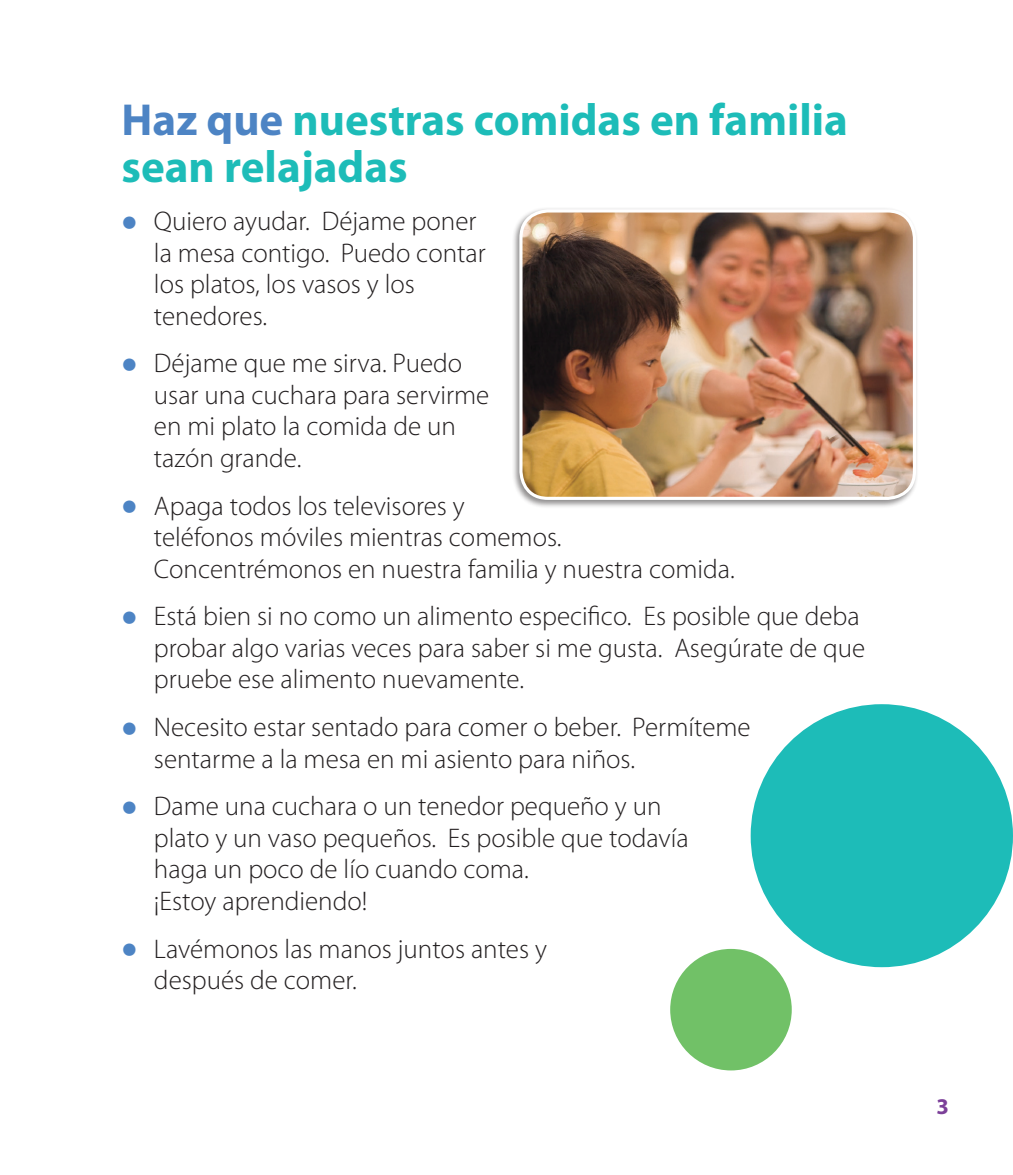
<style>
.page{position:relative;width:1013px;height:1175px;background:#fff}
.page>*{position:absolute;margin:0;border:0;box-sizing:border-box;transform-origin:0 0}
.t1{font:700 45px/47.2px "Myriad Pro";color:#1dbcb8}
.t2{font:300 27px/31.5px "Myriad Pro";color:#231f20}
.t3{font:700 22.5px "Myriad Pro";color:#7c4099}
.s1{color:#4d84c4}
.s2{font-weight:700;font-size:47.25px;color:#4d84c4}
</style>
<div class="page">
<div style="left:511px;top:207px;width:407px;height:301px;background:#231f20;opacity:.5"></div>
<img style="left:521px;top:211px;width:393px;height:287px">
<div style="left:519px;top:209px;width:397px;height:291px;border:3px solid #fff;border-radius:27px"></div>
<div style="left:670px;top:949px;width:121px;height:121px;background:#71c167;border-radius:50%"></div>
<div style="left:750px;top:704px;width:262px;height:263px;background:#1dbcb8;border-radius:50%"></div>
<h1 class="t1" style="left:122px;top:95px;width:728px"><span class="s1">Haz que</span> nuestras comidas en familia sean relajadas</h1>
<p class="t2" style="left:154px;top:205px;width:333px;text-indent:-32px"><span class="s2">•</span> Quiero ayudar. Déjame poner la mesa contigo. Puedo contar los platos, los vasos y los tenedores.</p>
<p class="t2" style="left:154px;top:347px;width:337px;text-indent:-32px"><span class="s2">•</span> Déjame que me sirva. Puedo usar una cuchara para servirme en mi plato la comida de un tazón grande.</p>
<p class="t2" style="left:154px;top:489px;width:582px;text-indent:-32px"><span class="s2">•</span> Apaga todos los televisores y<br>teléfonos móviles mientras comemos.<br>Concentrémonos en nuestra familia y nuestra comida.</p>
<p class="t2" style="left:154px;top:600px;width:713px;text-indent:-32px"><span class="s2">•</span> Está bien si no como un alimento especifico. Es posible que deba probar algo varias veces para saber si me gusta. Asegúrate de que pruebe ese alimento nuevamente.</p>
<p class="t2" style="left:154px;top:711px;width:598px;text-indent:-32px"><span class="s2">•</span> Necesito estar sentado para comer o beber. Permíteme sentarme a la mesa en mi asiento para niños.</p>
<p class="t2" style="left:154px;top:790px;width:536px;text-indent:-32px"><span class="s2">•</span> Dame una cuchara o un tenedor pequeño y un plato y un vaso pequeños. Es posible que todavía haga un poco de lío cuando coma.<br>¡Estoy aprendiendo!</p>
<p class="t2" style="left:154px;top:932px;width:394px;text-indent:-32px"><span class="s2">•</span> Lavémonos las manos juntos antes y después de comer.</p>
<p class="t3" style="left:936px;top:1091px;width:14px">3</p>
</div>
